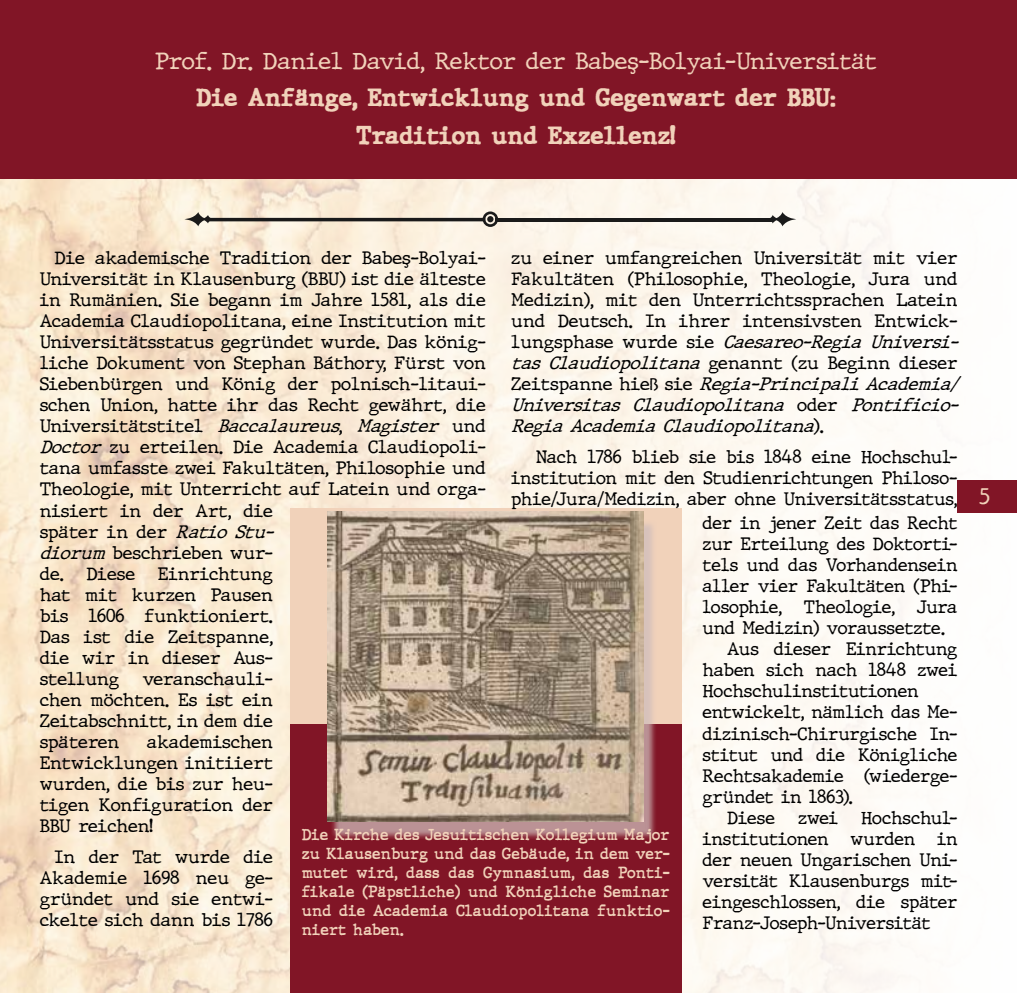
<style>
.page{position:relative;width:1017px;height:993px;background:#fff}
.page>*{position:absolute;margin:0;border:0;box-sizing:border-box;transform-origin:0 0}
.t1{font:900 22.75px/37.3px "JMH Typewriter";color:#f1d2ba;text-align:center}
.t2{font:22.75px "JMH Typewriter";color:#f1d2ba}
.t3{font:21px "JMH Typewriter";color:#f1d2ba}
.t4{font:17.5px/21px "JMH Typewriter";color:#000;text-align:justify}
.t5{font:700 15.75px/18.9px "JMH Typewriter";letter-spacing:-.01em;color:#f1d2ba;text-align:justify}
.s1{font-style:italic}
</style>
<div class="page">
<img style="left:0;top:179px;width:1017px;height:813px">
<div style="left:0;top:0;width:1017px;height:179px;background:#811526"></div>
<div style="left:957px;top:480px;width:60px;height:32px;background:#811526"></div>
<svg style="left:183px;top:211px;width:315px;height:16px;background:#c4bbad"></svg>
<svg style="left:767px;top:212px;width:31px;height:14px"></svg>
<hr style="left:495px;top:218px;width:278px;height:3px;background:#1a1a1a">
<div style="left:290px;top:508px;width:392px;height:376px;background:#f1d2ba"></div>
<div style="left:290px;top:724px;width:392px;height:268px;background:#811526"></div>
<div style="left:330px;top:519px;width:327px;height:320px;background:#cfbdbc;opacity:.75"></div>
<img style="left:328px;top:511px;width:316px;height:310px">
<h1 class="t2" style="left:155px;top:47px;width:723px">Prof. Dr. Daniel David, Rektor der Babeș-Bolyai-Universität</h1>
<h1 class="t1" style="left:197px;top:81px;width:640px">Die Anfänge, Entwicklung und Gegenwart der BBU:<br>Tradition und Exzellenz!</h1>
<p class="t4" style="left:511px;top:249px;width:455px;text-align:left">zu einer umfangreichen Universität mit vier Fakultäten (Philosophie, Theologie, Jura und Medizin), mit den Unterrichtssprachen Latein und Deutsch. In ihrer intensivsten Entwick&shy;l u n g s p h a s e w u r d e s i e <span class="s1">Caesareo-Regia Universi&shy;tas Claudiopolitana</span> genannt (zu Beginn dieser Z e i t s p a n n e h i e ß s i e <span class="s1">Regia-PrincipaliAcademia/ Universitas Claudiopolitana</span> o d e r <span class="s1">Pontificio-RegiaAcademiaClaudiopolitana</span>) .</p>
<p class="t4" style="left:511px;top:448px;width:448px;text-indent:25px">Nach 1786 blieb sie bis 1848 eine Hochschul&shy;institution mit den Studienrichtungen Philoso&shy;phie/Jura/Medizin, aber ohne Universitätsstatus,</p>
<p class="t4" style="left:702px;top:514px;width:256px">der in jener Zeit das Recht</p>
<p class="t4" style="left:702px;top:535px;width:256px">zur Erteilung des Doktorti-</p>
<p class="t4" style="left:702px;top:556px;width:256px">tels und das Vorhandensein</p>
<p class="t4" style="left:702px;top:577px;width:256px">aller vier Fakultäten (Phi-</p>
<p class="t4" style="left:702px;top:598px;width:256px">losophie, Theologie, Jura</p>
<p class="t4" style="left:702px;top:619px;width:244px">und Medizin) voraussetzte.</p>
<p class="t4" style="left:727px;top:640px;width:232px">Aus dieser Einrichtung</p>
<p class="t4" style="left:702px;top:661px;width:256px">haben sich nach 1848 zwei</p>
<p class="t4" style="left:702px;top:682px;width:218px">Hochschulinstitutionen</p>
<p class="t4" style="left:702px;top:703px;width:256px">entwickelt, nämlich das Me-</p>
<p class="t4" style="left:702px;top:724px;width:256px">dizinisch-Chirurgische In-</p>
<p class="t4" style="left:702px;top:745px;width:256px">stitut und die Königliche</p>
<p class="t4" style="left:702px;top:766px;width:256px">Rechtsakademie (wiederge-</p>
<p class="t4" style="left:702px;top:787px;width:152px">gründet in 1863).</p>
<p class="t4" style="left:727px;top:808px;width:49px">Diese</p>
<p class="t4" style="left:798px;top:808px;width:42px">zwei</p>
<p class="t4" style="left:40px;top:249px;width:448px;text-align:left;text-indent:15px">Die akademische Tradition der Babeș-Bolyai-Universität in Klausenburg (BBU) ist die älteste in Rumänien. Sie begann im Jahre 1581, als die Academia Claudiopolitana, eine Institution mit Universitätsstatus gegründet wurde. Das könig&shy;liche Dokument von Stephan Báthory, Fürst von Siebenbürgen und König der polnisch-litaui&shy;schen Union, hatte ihr das Recht gewährt, die U n i v e r s i t ä t s t i t e l <span class="s1">Baccalaureus</span>, <span class="s1">Magister</span> u n d <span class="s1">Doctor</span> zu erteilen. Die Academia Claudiopoli&shy;tana umfasste zwei Fakultäten, Philosophie und Theologie, mit Unterricht auf Latein und orga&shy;nisiert in der Art, die<br>später in der <span class="s1">RatioStu-<br>diorum</span>beschrieben wur-<br>de. Diese</p>
<p class="t4" style="left:40px;top:564px;width:235px;text-indent:118px">Einrichtung hat mit kurzen Pausen bis 1606 funktioniert.<br>Das ist die Zeitspanne, die wir in dieser Aus&shy;stellung</p>
<p class="t4" style="left:40px;top:669px;width:235px;text-indent:103px">veranschauli&shy;chen möchten. Es ist ein Zeitabschnitt, in dem die späteren</p>
<p class="t4" style="left:40px;top:732px;width:235px;text-indent:107px">akademischen Entwicklungen initiiert wurden, die bis zur heu&shy;tigen Konfiguration der BBU reichen!</p>
<p class="t4" style="left:40px;top:847px;width:235px;text-indent:15px">In der Tat wurde die Akademie 1698 neu ge&shy;gründet und sie entwi&shy;ckelte sich dann bis 1786</p>
<p class="t4" style="left:702px;top:808px;width:256px;text-indent:159px">Hochschul&shy;institutionen wurden in der neuen Ungarischen Uni&shy;versität Klausenburgs mit&shy;eingeschlossen, die später Franz-Joseph-Universität</p>
<p class="t5" style="left:302px;top:826px;width:370px">Die Kirche des Jesuitischen Kollegium Major zu Klausenburg und das Gebäude, in dem ver&shy;mutet wird, dass das Gymnasium, das Ponti&shy;fikale (Päpstliche) und Königliche Seminar und die Academia Claudiopolitana funktio&shy;niert haben.</p>
<p class="t3" style="left:979px;top:484px;width:12px">5</p>
</div>
